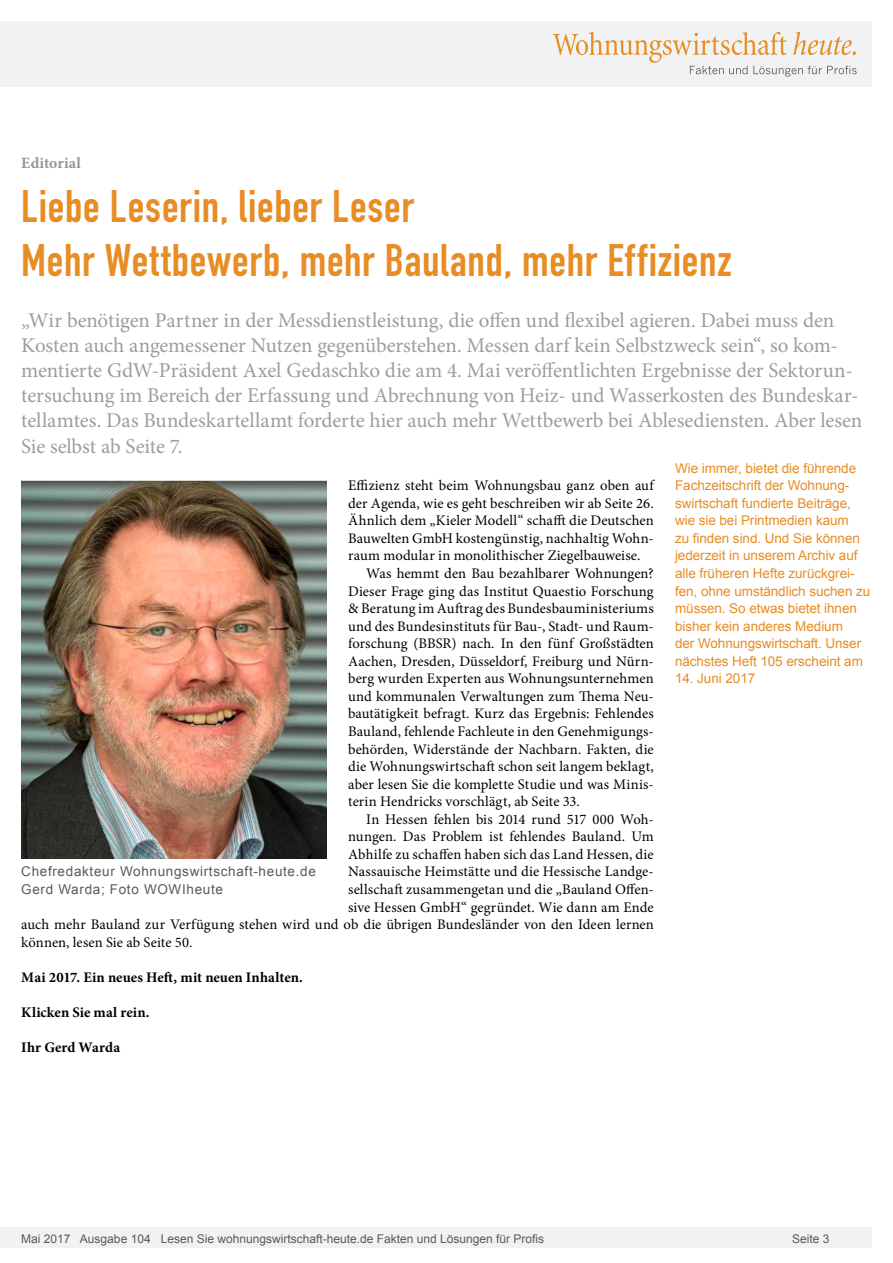
<style>
.page{position:relative;width:893px;height:1263px;background:#fff}
.page>*{position:absolute;margin:0;border:0;box-sizing:border-box;transform-origin:0 0}
.Überschrift_Groß{font:45px "DIN Engschrift";letter-spacing:.015em;color:#e88c24}
.Anlesetext{font:21px/25.2px "Minion Pro";letter-spacing:-.005em;color:#9d9d9d}
.Kategorie{font:700 15.75px "Minion Pro";letter-spacing:.01em;color:#959595}
.Fliesstext{font:14.7px/17.5px "Minion Pro";letter-spacing:.005em;color:#000;text-align:justify}
.Fließtext_erste_Zeil{font:14.7px/17.5px "Minion Pro";letter-spacing:.005em;color:#000;text-align:justify}
.AUTOR{font:700 14.7px "Minion Pro";letter-spacing:.005em;color:#000}
.Info{font:13.5px/17.5px "Arial";letter-spacing:-.005em;color:#e88c24}
.Bildunterschrift{font:13.5px/17.5px "Arial";letter-spacing:.05em;color:#595959}
.t1{font:12px "Arial";color:#595959}
</style>
<div class="page">
<div style="left:0;top:1227px;width:872px;height:20px;background:#f1f2f3"></div>
<div style="left:0;top:21px;width:872px;height:66px;background:#f1f2f3"></div>
<svg style="left:553px;top:32px;width:304px;height:45px"></svg>
<img style="left:21px;top:481px;width:306px;height:378px">
<p class="Kategorie" style="left:21px;top:152px;width:61px">Editorial</p>
<p class="Überschrift_Groß" style="left:21px;top:180px;width:394px">Liebe Leserin, lieber Leser</p>
<p class="Überschrift_Groß" style="left:21px;top:234px;width:712px">Mehr Wettbewerb, mehr Bauland, mehr Effizienz</p>
<p class="Anlesetext" style="left:21px;top:307px;width:843px">„Wir benötigen Partner in der Messdienstleistung, die offen und flexibel agieren. Dabei muss den Kosten auch angemessener Nutzen gegenüberstehen. Messen darf kein Selbstzweck sein“, so kom&shy;mentierte GdW-Präsident Axel Gedaschko die am 4. Mai veröffentlichten Ergebnisse der Sektorun&shy;tersuchung im Bereich der Erfassung und Abrechnung von Heiz- und Wasserkosten des Bundeskar&shy;tellamtes. Das Bundeskartellamt forderte hier auch mehr Wettbewerb bei Ablesediensten. Aber lesen Sie selbst ab Seite 7.</p>
<p class="Fließtext_erste_Zeil" style="left:348px;top:477px;width:307px">Effizienz steht beim Wohnungsbau ganz oben auf der Agenda, wie es geht beschreiben wir ab Seite 26.<br>Ähnlich dem „Kieler Modell“ schafft die Deutschen Bauwelten GmbH kostengünstig, nachhaltig Wohn&shy;raum modular in monolithischer Ziegelbauweise.</p>
<p class="Fliesstext" style="left:348px;top:565px;width:307px;text-indent:18px">Was hemmt den Bau bezahlbarer Wohnungen?<br>Dieser Frage ging das Institut Quaestio Forschung &amp; Beratung im Auftrag des Bundesbauministeriums und des Bundesinstituts für Bau-, Stadt- und Raum&shy;forschung (BBSR) nach. In den fünf Großstädten Aachen, Dresden, Düsseldorf, Freiburg und Nürn&shy;berg wurden Experten aus Wohnungsunternehmen und kommunalen Verwaltungen zum Thema Neu&shy;bautätigkeit befragt. Kurz das Ergebnis: Fehlendes Bauland, fehlende Fachleute in den Genehmigungs&shy;behörden, Widerstände der Nachbarn. Fakten, die die Wohnungswirtschaft schon seit langem beklagt, aber lesen Sie die komplette Studie und was Minis&shy;terin Hendricks vorschlägt, ab Seite 33.</p>
<p class="Fliesstext" style="left:366px;top:810px;width:289px">In Hessen fehlen bis 2014 rund 517 000 Woh-</p>
<p class="Fliesstext" style="left:348px;top:828px;width:307px">nungen. Das Problem ist fehlendes Bauland. Um</p>
<p class="Fliesstext" style="left:348px;top:845px;width:307px">Abhilfe zu schaffen haben sich das Land Hessen, die</p>
<p class="Fliesstext" style="left:348px;top:863px;width:307px">Nassauische Heimstätte und die Hessische Landge-</p>
<p class="Fliesstext" style="left:348px;top:880px;width:307px">sellschaft zusammengetan und die „Bauland Offen-</p>
<p class="Fliesstext" style="left:348px;top:898px;width:307px">sive Hessen GmbH“ gegründet. Wie dann am Ende</p>
<p class="Fliesstext" style="left:21px;top:916px;width:634px">auch mehr Bauland zur Verfügung stehen wird und ob die übrigen Bundesländer von den Ideen lernen</p>
<p class="Fliesstext" style="left:21px;top:933px;width:173px">können, lesen Sie ab Seite 50.</p>
<p class="AUTOR" style="left:21px;top:967px;width:283px">Mai 2017. Ein neues Heft, mit neuen Inhalten.</p>
<p class="AUTOR" style="left:21px;top:1002px;width:130px">Klicken Sie mal rein.</p>
<p class="AUTOR" style="left:21px;top:1037px;width:100px">Ihr Gerd Warda</p>
<p class="Info" style="left:675px;top:459px;width:197px">Wie immer, bietet die führende<br>Fachzeitschrift der Wohnung&shy;swirtschaft fundierte Beiträge, wie sie bei Printmedien kaum<br>zu finden sind. Und Sie können jederzeit in unserem Archiv auf alle früheren Hefte zurückgrei&shy;fen, ohne umständlich suchen zu müssen. So etwas bietet ihnen bisher kein anderes Medium<br>der Wohnungswirtschaft. Unser nächstes Heft 105 erscheint am</p>
<p class="Info" style="left:675px;top:670px;width:82px">14. Juni 2017</p>
<p class="Bildunterschrift" style="left:21px;top:863px;width:296px">Chefredakteur Wohnungswirtschaft-heute.de<br>Gerd Warda; Foto WOWIheute</p>
<p class="t1" style="left:21px;top:1230px;width:524px">Mai 2017 Ausgabe 104 Lesen Sie wohnungswirtschaft-heute.de Fakten und Lösungen für Profis</p>
<p class="t1" style="left:792px;top:1231px;width:39px">Seite 3</p>
</div>
